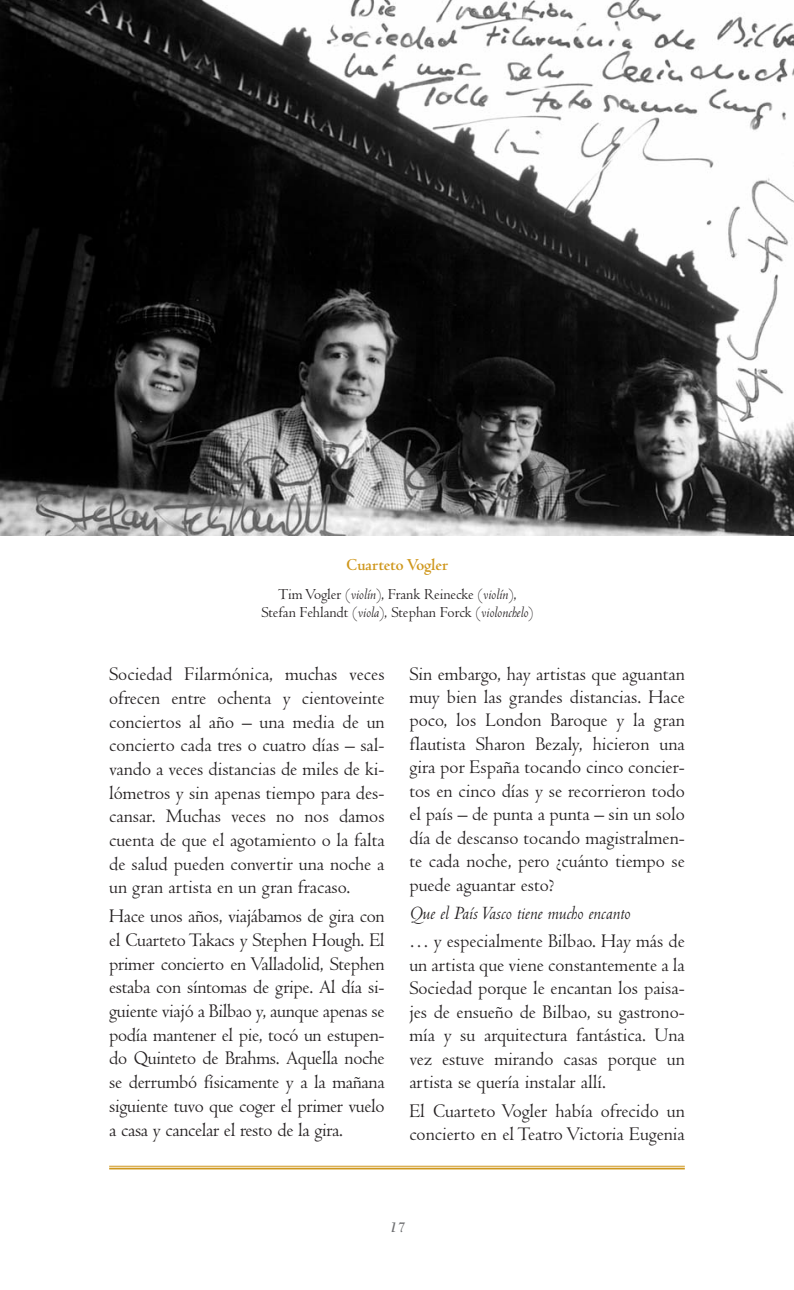
<style>
.page{position:relative;width:794px;height:1290px;background:#fff}
.page>*{position:absolute;margin:0;border:0;box-sizing:border-box;transform-origin:0 0}
.t1{font:19.95px/23.6px "Centaur";color:#231f20;text-align:justify}
.t2{font:italic 19.95px "Centaur";color:#231f20}
.t3{font:700 17.5px "Centaur";color:#cf971c}
.t4{font:15.75px/18.9px "Centaur";color:#231f20;text-align:center}
.t5{font:italic 700 15.75px "Centaur";color:#6d6e70}
.s1{font-style:italic}
</style>
<div class="page">
<hr style="left:109px;top:1166px;width:576px;height:1px;background:#cf971c">
<hr style="left:109px;top:1167px;width:576px;height:2px;background:#cf971c">
<img style="left:0;top:0;width:794px;height:536px">
<p class="t3" style="left:347px;top:558px;width:103px">Cuarteto Vogler</p>
<p class="t4" style="left:261px;top:586px;width:273px">Tim Vogler (<span class="s1">violín</span>), Frank Reinecke (<span class="s1">violín</span>),<br>Stefan Fehlandt (<span class="s1">viola</span>), Stephan Forck (<span class="s1">violonchelo</span>)</p>
<p class="t1" style="left:109px;top:664px;width:277px">Sociedad Filarmónica, muchas veces ofre cen entre ochenta y cientoveinte con ciertos al año – una media de un con cierto cada tres o cuatro días – sal&shy;vando a veces distancias de miles de ki - ló metros y sin apenas tiempo para des&shy;cansar. Muchas veces no nos damos cuenta de que el agotamiento o la falta de salud pueden convertir una noche a un gran artista en un gran fracaso.</p>
<p class="t1" style="left:109px;top:906px;width:277px">Hace unos años, viajábamos de gira con el Cuarteto Takacs y Stephen Hough. El pri mer concierto en Valladolid, Stephen es taba con síntomas de gripe. Al día si - guiente viajó a Bilbao y, aunque apenas se podía mantener el pie, tocó un estupen&shy;do Quinteto de Brahms. Aquella noche se derrumbó físicamente y a la mañana si guiente tuvo que coger el primer vuelo a casa y cancelar el resto de la gira.</p>
<p class="t1" style="left:409px;top:664px;width:277px">Sin embargo, hay artistas que aguantan muy bien las grandes distancias. Hace poco, los London Baroque y la gran flautista Sharon Bezaly, hicieron una gira por España tocando cinco concier&shy;tos en cinco días y se recorrieron todo el país – de punta a punta – sin un solo día de descanso tocando magistralmen&shy;te cada noche, pero ¿cuánto tiempo se puede aguantar esto?</p>
<p class="t2" style="left:409px;top:905px;width:222px">Que el País Vasco tiene mucho encanto</p>
<p class="t1" style="left:409px;top:932px;width:277px">… y especialmente Bilbao. Hay más de un artista que viene constantemente a la Sociedad porque le encantan los paisa&shy;jes de ensueño de Bilbao, su gastrono&shy;mía y su arquitectura fantástica. Una vez estuve mirando casas porque un artista se quería instalar allí.</p>
<p class="t1" style="left:409px;top:1101px;width:277px">El Cuarteto Vogler había ofrecido un concierto en el Teatro Victoria Eugenia</p>
<p class="t5" style="left:389px;top:1221px;width:17px">17</p>
</div>
